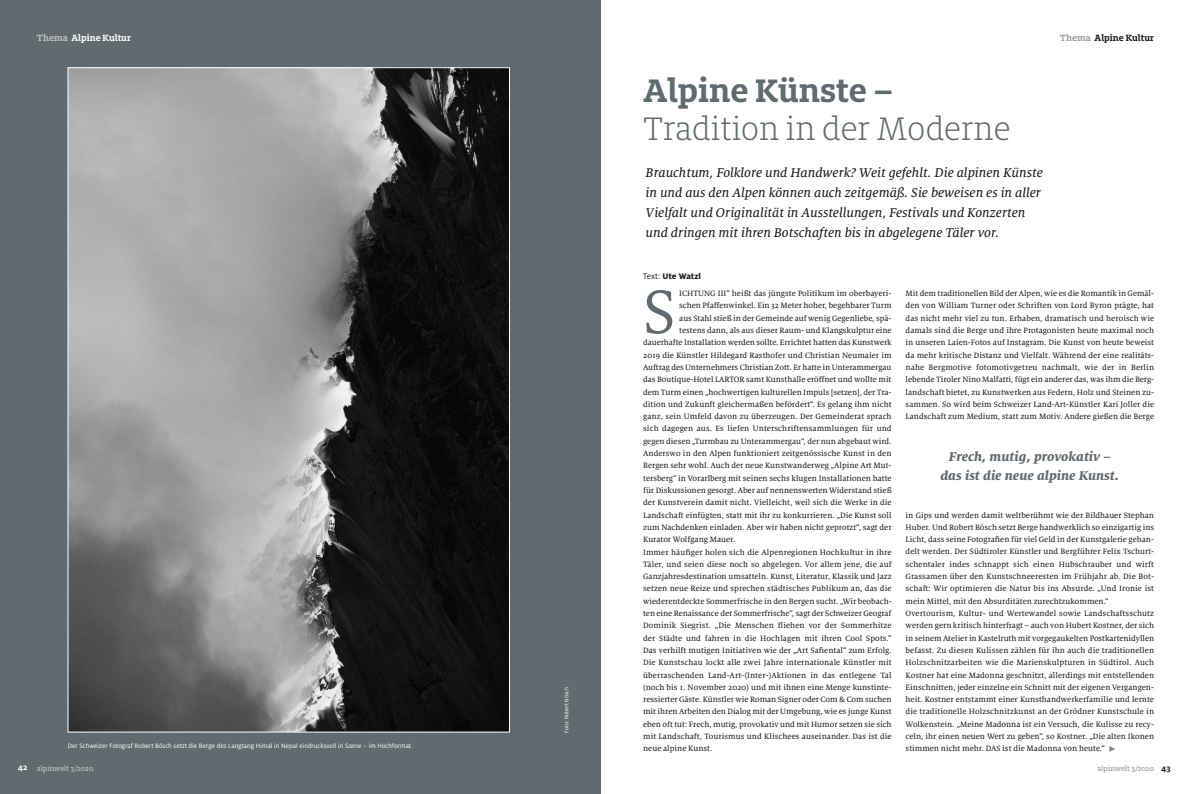
<style>
.page{position:relative;width:1191px;height:794px;background:#fff}
.page>*{position:absolute;margin:0;border:0;box-sizing:border-box;transform-origin:0 0}
.t1{font:67.6px "Milo Serif OT";color:#616a6e}
.t2{font:300 36px "Milo Slab OT";color:#616a6e}
.t3{font:700 36px "Milo Slab OT";color:#616a6e}
.t4{font:14px/20px "Milo Serif OT Text Ita";color:#1a1a18}
.t5{font:italic 800 14px/19px "Milo Serif OT";color:#616a6e;text-align:center}
.t6{font:700 10px "Milo Slab OT";color:#1a1a18}
.t7{font:700 10px "Milo Slab OT";color:#fff}
.t8{font:800 9px "Milo OT";color:#1a1a18}
.t9{font:8.5px/12.3px "Milo Serif OT Text";color:#1a1a18;text-align:justify}
.t10{font:500 8px "Milo Slab OT";color:#9c9d9d}
.t11{font:500 8px "Milo Slab OT";color:#c0c0c1}
.t12{font:7px "Milo OT";color:#fff}
.t13{font:6px "Milo OT";color:#fff}
.s1{color:#c0c0c1}
.s2{font-family:"Milo OT";font-weight:700;font-size:9px;color:#fff}
.s3{font-weight:400}
.s4{color:#9c9d9d}
.s5{color:#878786}
.s6{font-family:"Milo OT";font-weight:700;font-size:9px;color:#1a1a18}
</style>
<div class="page">
<div style="left:0;top:0;width:600px;height:794px;background:#616a6e"></div>
<img style="left:70px;top:69px;width:438px;height:661px">
<p class="t7" style="left:37px;top:34px;width:96px"><span class="s1">Thema</span> Alpine Kultur</p>
<p class="t12" style="left:68px;top:743px;width:346px">Der Schweizer Fotograf Robert Bösch setzt die Berge des Langtang Himal in Nepal eindrucksvoll in Szene – im Hochformat.</p>
<p class="t11" style="left:18px;top:766px;width:77px"><span class="s2">42</span> alpinwelt 3/2020</p>
<p class="t13" style="left:564px;top:733px;width:47px;rotate:-90deg">Foto: Robert Bösch</p>
<h2 class="t3" style="left:643px;top:77px;width:251px">Alpine Künste –</h2>
<h2 class="t2" style="left:643px;top:115px;width:369px">Tradition in der Moderne</h2>
<p class="t4" style="left:645px;top:164px;width:399px">Brauchtum, Folklore und Handwerk? Weit gefehlt. Die alpinen Künste in und aus den Alpen können auch zeitgemäß. Sie beweisen es in aller Vielfalt und Originalität in Ausstellungen, Festivals und Konzerten und dringen mit ihren Botschaften bis in abgelegene Täler vor.</p>
<p class="t8" style="left:643px;top:273px;width:59px"><span class="s3">Text:</span> Ute Watzl</p>
<p class="t6" style="left:1060px;top:34px;width:96px"><span class="s4">Thema</span> Alpine Kultur</p>
<h1 class="t1" style="left:643px;top:286px;width:34px">S</h1>
<p class="t9" style="left:679px;top:288px;width:214px">ICHTUNG III“ heißt das jüngste Politikum im oberbayeri-</p>
<p class="t9" style="left:679px;top:300px;width:214px">schen Pfaffenwinkel. Ein 32 Meter hoher, begehbarer Turm</p>
<p class="t9" style="left:679px;top:312px;width:214px">aus Stahl stieß in der Gemeinde auf wenig Gegenliebe, spä-</p>
<p class="t9" style="left:679px;top:325px;width:214px">testens dann, als aus dieser Raum- und Klangskulptur eine</p>
<p class="t9" style="left:643px;top:337px;width:250px">dauerhafte Installation werden sollte. Errichtet hatten das Kunstwerk</p>
<p class="t9" style="left:643px;top:349px;width:250px">2019 die Künstler Hildegard Rasthofer und Christian Neumaier im</p>
<p class="t9" style="left:643px;top:362px;width:250px">Auftrag des Unternehmers Christian Zott. Er hatte in Unterammergau</p>
<p class="t9" style="left:643px;top:374px;width:250px">das Boutique-Hotel LARTOR samt Kunsthalle eröffnet und wollte mit</p>
<p class="t9" style="left:643px;top:386px;width:250px">dem Turm einen „hochwertigen kulturellen Impuls [setzen], der Tra-</p>
<p class="t9" style="left:643px;top:398px;width:250px">dition und Zukunft gleichermaßen befördert“. Es gelang ihm nicht</p>
<p class="t9" style="left:643px;top:411px;width:250px">ganz, sein Umfeld davon zu überzeugen. Der Gemeinderat sprach</p>
<p class="t9" style="left:643px;top:423px;width:250px">sich dagegen aus. Es liefen Unterschriftensammlungen für und</p>
<p class="t9" style="left:643px;top:435px;width:250px">gegen diesen „Turmbau zu Unterammergau“, der nun abgebaut wird.</p>
<p class="t9" style="left:643px;top:448px;width:250px">Anderswo in den Alpen funktioniert zeitgenössische Kunst in den</p>
<p class="t9" style="left:643px;top:460px;width:250px">Bergen sehr wohl. Auch der neue Kunstwanderweg „Alpine Art Mut-</p>
<p class="t9" style="left:643px;top:472px;width:250px">tersberg“ in Vorarlberg mit seinen sechs klugen Installationen hatte</p>
<p class="t9" style="left:643px;top:485px;width:250px">für Diskussionen gesorgt. Aber auf nennenswerten Widerstand stieß</p>
<p class="t9" style="left:643px;top:497px;width:250px">der Kunstverein damit nicht. Vielleicht, weil sich die Werke in die</p>
<p class="t9" style="left:643px;top:509px;width:250px">Landschaft einfügten, statt mit ihr zu konkurrieren. „Die Kunst soll</p>
<p class="t9" style="left:643px;top:521px;width:250px">zum Nachdenken einladen. Aber wir haben nicht geprotzt“, sagt der</p>
<p class="t9" style="left:643px;top:534px;width:94px">Kurator Wolfgang Mauer.</p>
<p class="t9" style="left:643px;top:546px;width:250px">Immer häufiger holen sich die Alpenregionen Hochkultur in ihre</p>
<p class="t9" style="left:643px;top:558px;width:250px">Täler, und seien diese noch so abgelegen. Vor allem jene, die auf</p>
<p class="t9" style="left:643px;top:571px;width:250px">Ganzjahresdestination umsatteln. Kunst, Literatur, Klassik und Jazz</p>
<p class="t9" style="left:643px;top:583px;width:250px">setzen neue Reize und sprechen städtisches Publikum an, das die</p>
<p class="t9" style="left:643px;top:595px;width:250px">wiederentdeckte Sommerfrische in den Bergen sucht. „Wir beobach-</p>
<p class="t9" style="left:643px;top:607px;width:250px">ten eine Renaissance der Sommerfrische“, sagt der Schweizer Geograf</p>
<p class="t9" style="left:643px;top:620px;width:250px">Dominik Siegrist. „Die Menschen fliehen vor der Sommerhitze</p>
<p class="t9" style="left:643px;top:632px;width:250px">der Städte und fahren in die Hochlagen mit ihren Cool Spots.“</p>
<p class="t9" style="left:643px;top:644px;width:250px">Das verhilft mutigen Initiativen wie der „Art Safiental“ zum Erfolg.</p>
<p class="t9" style="left:643px;top:657px;width:250px">Die Kunstschau lockt alle zwei Jahre internationale Künstler mit</p>
<p class="t9" style="left:643px;top:669px;width:250px">überraschenden Land-Art-(Inter-)Aktionen in das entlegene Tal</p>
<p class="t9" style="left:643px;top:681px;width:250px">(noch bis 1. November 2020) und mit ihnen eine Menge kunstinte-</p>
<p class="t9" style="left:643px;top:694px;width:250px">ressierter Gäste. Künstler wie Roman Signer oder Com &amp; Com suchen</p>
<p class="t9" style="left:643px;top:706px;width:250px">mit ihren Arbeiten den Dialog mit der Umgebung, wie es junge Kunst</p>
<p class="t9" style="left:643px;top:718px;width:250px">eben oft tut: Frech, mutig, provokativ und mit Humor setzen sie sich</p>
<p class="t9" style="left:643px;top:730px;width:250px">mit Landschaft, Tourismus und Klischees auseinander. Das ist die</p>
<p class="t9" style="left:643px;top:743px;width:71px">neue alpine Kunst.</p>
<p class="t9" style="left:905px;top:288px;width:250px">Mit dem traditionellen Bild der Alpen, wie es die Romantik in Gemäl&shy;den von William Turner oder Schriften von Lord Byron prägte, hat das nicht mehr viel zu tun. Erhaben, dramatisch und heroisch wie damals sind die Berge und ihre Protagonisten heute maximal noch in unseren Laien-Fotos auf Instagram. Die Kunst von heute beweist da mehr kritische Distanz und Vielfalt. Während der eine realitäts&shy;nahe Bergmotive fotomotivgetreu nachmalt, wie der in Berlin lebende Tiroler Nino Malfatti, fügt ein anderer das, was ihm die Berg&shy;landschaft bietet, zu Kunstwerken aus Federn, Holz und Steinen zu&shy;sammen. So wird beim Schweizer Land-Art-Künstler Kari Joller die Landschaft zum Medium, statt zum Motiv. Andere gießen die Berge</p>
<h3 class="t5" style="left:940px;top:448px;width:180px">Frech, mutig, provokativ – das ist die neue alpine Kunst.</h3>
<p class="t9" style="left:905px;top:509px;width:250px;text-align:left">in Gips und werden damit weltberühmt wie der Bildhauer Stephan Huber. Und Robert Bösch setzt Berge handwerklich so einzigartig ins Licht, dass seine Fotografien für viel Geld in der Kunstgalerie gehan&shy;delt werden. Der Südtiroler Künstler und Bergführer Felix Tschurt&shy;schentaler indes schnappt sich einen Hubschrauber und wirft Grassamen über den Kunstschneeresten im Frühjahr ab. Die Bot&shy;schaft: Wir optimieren die Natur bis ins Absurde. „Und Ironie ist mein Mittel, mit den Absurditäten zurechtzukommen.“ Overtourism, Kultur- und Wertewandel sowie Landschaftsschutz werden gern kritisch hinterfragt – auch von Hubert Kostner, der sich in seinem Atelier in Kastelruth mit vorgegaukelten Postkartenidyllen befasst. Zu diesen Kulissen zählen für ihn auch die traditionellen Holzschnitzarbeiten wie die Marienskulpturen in Südtirol. Auch Kostner hat eine Madonna geschnitzt, allerdings mit entstellenden Einschnitten, jeder einzelne ein Schnitt mit der eigenen Vergangen&shy;heit. Kostner entstammt einer Kunsthandwerkerfamilie und lernte die traditionelle Holzschnitzkunst an der Grödner Kunstschule in Wolkenstein. „Meine Madonna ist ein Versuch, die Kulisse zu recy&shy;celn, ihr einen neuen Wert zu geben“, so Kostner. „Die alten Ikonen stimmen nicht mehr. DAS ist die Madonna von heute.“ <span class="s5">✓</span></p>
<p class="t10" style="left:1097px;top:766px;width:75px">alpinwelt 3/2020 <span class="s6">43</span></p>
</div>
